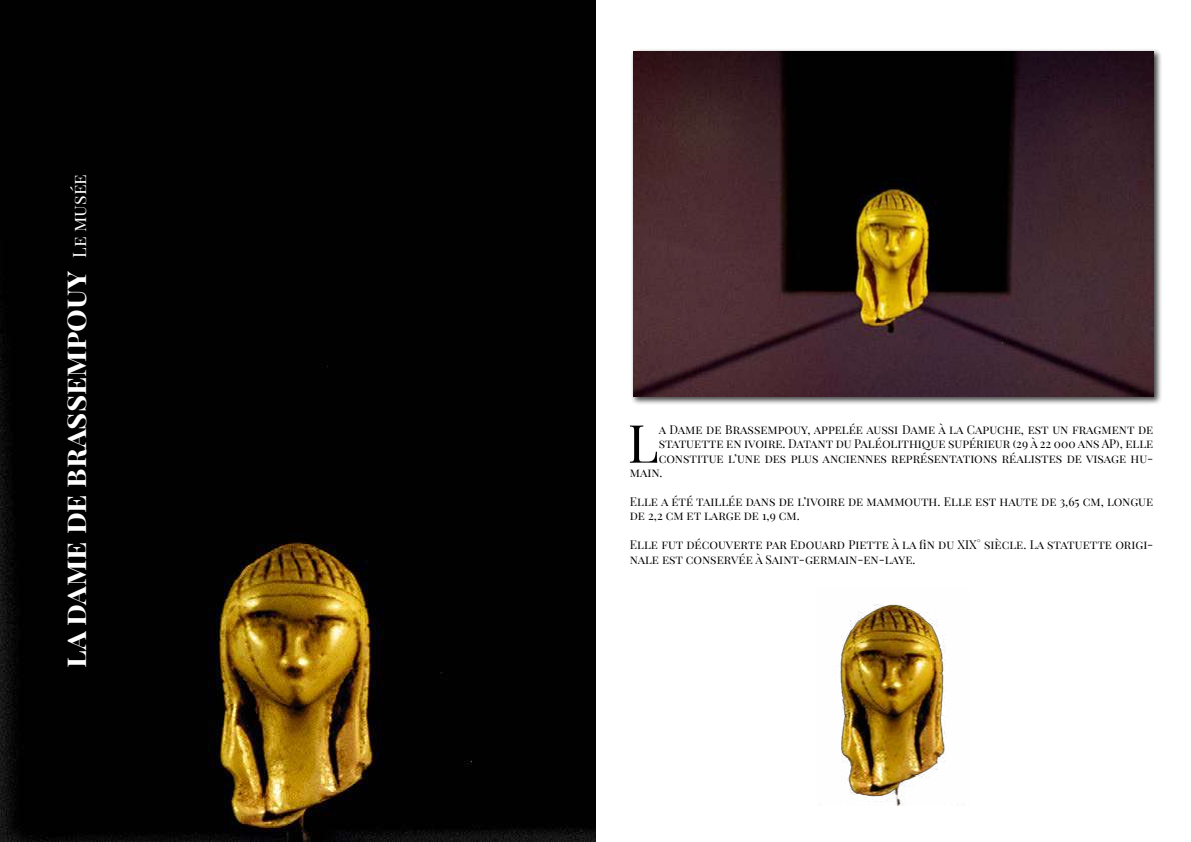
<style>
.page{position:relative;width:1191px;height:842px;background:#fff}
.page>*{position:absolute;margin:0;border:0;box-sizing:border-box;transform-origin:0 0}
.t1{font:52.7px "Playfair Display SC";color:#000}
.t2{font:700 30px "Playfair Display SC";color:#fff}
.t3{font:12px/14.4px "Playfair Display SC";color:#000}
.s1{font-weight:400;font-size:18px}
</style>
<div class="page">
<img style="left:0;top:0;width:595px;height:842px">
<div style="left:631px;top:49px;width:531px;height:357px;background:#000;opacity:.75"></div>
<img style="left:633px;top:51px;width:520px;height:346px">
<img style="left:840px;top:604px;width:106px;height:202px">
<h2 class="t2" style="left:51px;top:668px;width:495px;rotate:-90deg">la dame de brassempouy <span class="s1">Le musée</span></h2>
<h1 class="t1" style="left:627px;top:402px;width:32px">L</h1>
<p class="t3" style="left:658px;top:421px;width:496px">a Dame de Brassempouy, appelée aussi Dame à la Capuche, est un fragment de</p>
<p class="t3" style="left:658px;top:436px;width:496px">statuette en ivoire. Datant du Paléolithique supérieur (29 à 22 000 ans AP), elle</p>
<p class="t3" style="left:658px;top:450px;width:496px">constitue l’une des plus anciennes représentations réalistes de visage hu-</p>
<p class="t3" style="left:630px;top:464px;width:34px">main.</p>
<p class="t3" style="left:630px;top:493px;width:525px">Elle a été taillée dans de l’ivoire de mammouth. Elle est haute de 3,65 cm, longue de 2,2 cm et large de 1,9 cm.</p>
<p class="t3" style="left:630px;top:536px;width:525px">Elle fut découverte par Edouard Piette à la fin du XIX° siècle. La statuette origi&shy;nale est conservée à Saint-germain-en-laye.</p>
</div>
